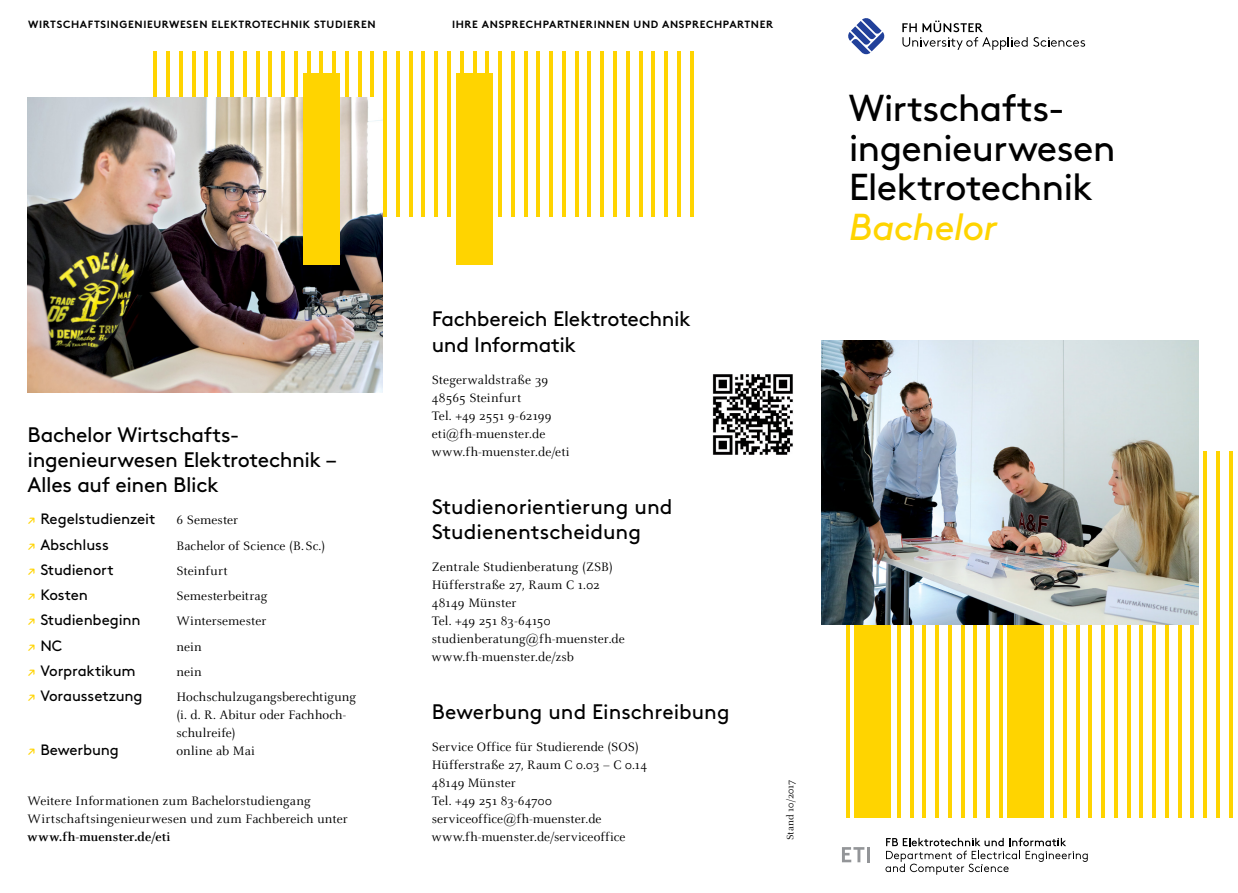
<style>
.page{position:relative;width:1238px;height:893px;background:#fff}
.page>*{position:absolute;margin:0;border:0;box-sizing:border-box;transform-origin:0 0}
.t1{font:37.5px/39.6px "Brown Pro";letter-spacing:-.02em;color:#000}
.t2{font:italic 37.5px "Brown Pro";letter-spacing:-.02em;color:#ffd400}
.t3{font:21px/25.2px "Brown Pro";letter-spacing:-.015em;color:#000}
.t4{font:15px "Brown Pro";letter-spacing:-.01em;color:#000}
.t5{font:13.5px/18px "Celeste OT";letter-spacing:.005em;color:#000}
.t6{font:700 13.5px "Celeste OT";letter-spacing:.005em;color:#000}
.t7{font:700 10.5px "Brown Pro";letter-spacing:.06em;color:#000}
.t8{font:10.5px "Celeste OT";letter-spacing:.005em;color:#000}
.s1{font-size:13.5px;color:#ffd400}
</style>
<div class="page">
<hr style="left:846px;top:451px;width:3px;height:367px;background:#ffd400">
<hr style="left:897px;top:451px;width:3px;height:367px;background:#ffd400">
<hr style="left:910px;top:451px;width:3px;height:367px;background:#ffd400">
<hr style="left:922px;top:451px;width:3px;height:367px;background:#ffd400">
<hr style="left:935px;top:451px;width:3px;height:367px;background:#ffd400">
<hr style="left:948px;top:451px;width:3px;height:367px;background:#ffd400">
<hr style="left:961px;top:451px;width:3px;height:367px;background:#ffd400">
<hr style="left:973px;top:451px;width:3px;height:367px;background:#ffd400">
<hr style="left:986px;top:451px;width:3px;height:367px;background:#ffd400">
<hr style="left:999px;top:451px;width:3px;height:367px;background:#ffd400">
<hr style="left:1050px;top:451px;width:3px;height:367px;background:#ffd400">
<hr style="left:1063px;top:451px;width:3px;height:367px;background:#ffd400">
<hr style="left:1075px;top:451px;width:3px;height:367px;background:#ffd400">
<hr style="left:1088px;top:451px;width:3px;height:367px;background:#ffd400">
<hr style="left:1101px;top:451px;width:3px;height:367px;background:#ffd400">
<hr style="left:1114px;top:451px;width:3px;height:367px;background:#ffd400">
<hr style="left:1126px;top:451px;width:3px;height:367px;background:#ffd400">
<hr style="left:1139px;top:451px;width:3px;height:367px;background:#ffd400">
<hr style="left:1152px;top:451px;width:3px;height:367px;background:#ffd400">
<hr style="left:1165px;top:451px;width:3px;height:367px;background:#ffd400">
<hr style="left:1177px;top:451px;width:3px;height:367px;background:#ffd400">
<hr style="left:1190px;top:451px;width:3px;height:367px;background:#ffd400">
<hr style="left:1203px;top:451px;width:3px;height:367px;background:#ffd400">
<hr style="left:1216px;top:451px;width:3px;height:367px;background:#ffd400">
<hr style="left:1229px;top:451px;width:3px;height:367px;background:#ffd400">
<hr style="left:154px;top:51px;width:3px;height:166px;background:#ffd400">
<hr style="left:167px;top:51px;width:3px;height:166px;background:#ffd400">
<hr style="left:179px;top:51px;width:3px;height:166px;background:#ffd400">
<hr style="left:192px;top:51px;width:3px;height:166px;background:#ffd400">
<hr style="left:205px;top:51px;width:3px;height:166px;background:#ffd400">
<hr style="left:218px;top:51px;width:3px;height:166px;background:#ffd400">
<hr style="left:230px;top:51px;width:3px;height:166px;background:#ffd400">
<hr style="left:243px;top:51px;width:3px;height:166px;background:#ffd400">
<hr style="left:256px;top:51px;width:3px;height:166px;background:#ffd400">
<hr style="left:269px;top:51px;width:3px;height:166px;background:#ffd400">
<hr style="left:281px;top:51px;width:3px;height:166px;background:#ffd400">
<hr style="left:294px;top:51px;width:3px;height:166px;background:#ffd400">
<hr style="left:307px;top:51px;width:3px;height:166px;background:#ffd400">
<hr style="left:320px;top:51px;width:3px;height:166px;background:#ffd400">
<hr style="left:332px;top:51px;width:3px;height:166px;background:#ffd400">
<hr style="left:345px;top:51px;width:3px;height:166px;background:#ffd400">
<hr style="left:358px;top:51px;width:3px;height:166px;background:#ffd400">
<hr style="left:371px;top:51px;width:3px;height:166px;background:#ffd400">
<hr style="left:383px;top:51px;width:3px;height:166px;background:#ffd400">
<hr style="left:396px;top:51px;width:3px;height:166px;background:#ffd400">
<hr style="left:409px;top:51px;width:3px;height:166px;background:#ffd400">
<hr style="left:422px;top:51px;width:3px;height:166px;background:#ffd400">
<hr style="left:435px;top:51px;width:3px;height:166px;background:#ffd400">
<hr style="left:447px;top:51px;width:3px;height:166px;background:#ffd400">
<hr style="left:460px;top:51px;width:3px;height:166px;background:#ffd400">
<hr style="left:473px;top:51px;width:3px;height:166px;background:#ffd400">
<hr style="left:486px;top:51px;width:3px;height:166px;background:#ffd400">
<hr style="left:498px;top:51px;width:3px;height:166px;background:#ffd400">
<hr style="left:511px;top:51px;width:3px;height:166px;background:#ffd400">
<hr style="left:524px;top:51px;width:3px;height:166px;background:#ffd400">
<hr style="left:537px;top:51px;width:3px;height:166px;background:#ffd400">
<hr style="left:549px;top:51px;width:3px;height:166px;background:#ffd400">
<hr style="left:562px;top:51px;width:3px;height:166px;background:#ffd400">
<hr style="left:575px;top:51px;width:3px;height:166px;background:#ffd400">
<hr style="left:588px;top:51px;width:3px;height:166px;background:#ffd400">
<hr style="left:600px;top:51px;width:3px;height:166px;background:#ffd400">
<hr style="left:613px;top:51px;width:3px;height:166px;background:#ffd400">
<hr style="left:626px;top:51px;width:3px;height:166px;background:#ffd400">
<hr style="left:639px;top:51px;width:3px;height:166px;background:#ffd400">
<hr style="left:651px;top:51px;width:3px;height:166px;background:#ffd400">
<hr style="left:664px;top:51px;width:3px;height:166px;background:#ffd400">
<hr style="left:677px;top:51px;width:3px;height:166px;background:#ffd400">
<hr style="left:690px;top:51px;width:3px;height:166px;background:#ffd400">
<div style="left:854px;top:410px;width:36px;height:408px;background:#ffd400"></div>
<div style="left:1007px;top:410px;width:36px;height:408px;background:#ffd400"></div>
<img style="left:28px;top:98px;width:355px;height:295px">
<div style="left:303px;top:73px;width:36px;height:192px;background:#ffd400"></div>
<div style="left:456px;top:73px;width:36px;height:192px;background:#ffd400"></div>
<img style="left:713px;top:375px;width:80px;height:80px">
<img style="left:821px;top:340px;width:377px;height:285px">
<svg style="left:1033px;top:37px;width:52px;height:10px"></svg>
<svg style="left:902px;top:20px;width:125px;height:30px"></svg>
<svg style="left:848px;top:18px;width:36px;height:37px"></svg>
<svg style="left:842px;top:847px;width:22px;height:15px"></svg>
<hr style="left:867px;top:847px;width:3px;height:15px;background:#939598">
<svg style="left:885px;top:838px;width:202px;height:37px"></svg>
<p class="t7" style="left:28px;top:15px;width:349px">WIRTSCHAFTSINGENIEURWESEN ELEKTROTECHNIK STUDIEREN</p>
<p class="t7" style="left:452px;top:15px;width:323px">IHRE ANSPRECHPARTNERINNEN UND ANSPRECHPARTNER</p>
<h2 class="t3" style="left:28px;top:420px;width:310px">Bachelor Wirtschafts&shy;ingenieurwesen Elektrotechnik –<br>Alles auf einen Blick</h2>
<p class="t4" style="left:28px;top:508px;width:129px"><span class="s1">↗</span> Regelstudienzeit</p>
<p class="t5" style="left:176px;top:511px;width:63px">6 Semester</p>
<p class="t4" style="left:28px;top:533px;width:83px"><span class="s1">↗</span> Abschluss</p>
<p class="t5" style="left:176px;top:536px;width:150px">Bachelor of Science (B.Sc.)</p>
<p class="t4" style="left:28px;top:558px;width:87px"><span class="s1">↗</span> Studienort</p>
<p class="t5" style="left:176px;top:562px;width:53px">Steinfurt</p>
<p class="t4" style="left:28px;top:583px;width:62px"><span class="s1">↗</span> Kosten</p>
<p class="t5" style="left:176px;top:587px;width:92px">Semesterbeitrag</p>
<p class="t4" style="left:28px;top:609px;width:114px"><span class="s1">↗</span> Studienbeginn</p>
<p class="t5" style="left:176px;top:612px;width:91px">Wintersemester</p>
<p class="t4" style="left:28px;top:634px;width:36px"><span class="s1">↗</span> NC</p>
<p class="t5" style="left:176px;top:637px;width:27px">nein</p>
<p class="t4" style="left:28px;top:659px;width:110px"><span class="s1">↗</span> Vorpraktikum</p>
<p class="t5" style="left:176px;top:662px;width:27px">nein</p>
<p class="t4" style="left:28px;top:684px;width:116px"><span class="s1">↗</span> Voraussetzung</p>
<p class="t5" style="left:176px;top:688px;width:181px">Hochschulzugangsberechtigung (i. d. R. Abitur oder Fachhoch&shy;schulreife)</p>
<p class="t4" style="left:28px;top:738px;width:93px"><span class="s1">↗</span> Bewerbung</p>
<p class="t5" style="left:176px;top:742px;width:80px">online ab Mai</p>
<p class="t5" style="left:28px;top:792px;width:322px">Weitere Informationen zum Bachelorstudiengang<br>Wirtschaftsingenieurwesen und zum Fachbereich unter</p>
<p class="t6" style="left:28px;top:829px;width:144px">www.fh-muenster.de/eti</p>
<h2 class="t3" style="left:432px;top:305px;width:260px">Fachbereich Elektrotechnik und Informatik</h2>
<p class="t5" style="left:432px;top:371px;width:139px">Stegerwaldstraße 39<br>48565 Steinfurt<br>Tel. +49 2551 9-62199 eti@fh-muenster.de www.fh-muenster.de/eti</p>
<h2 class="t3" style="left:432px;top:492px;width:242px">Studienorientierung und<br>Studienentscheidung</h2>
<p class="t5" style="left:432px;top:558px;width:195px">Zentrale Studienberatung (ZSB)<br>Hüfferstraße 27, Raum C 1.02<br>48149 Münster<br>Tel. +49 251 83-64150 studienberatung@fh-muenster.de www.fh-muenster.de/zsb</p>
<h2 class="t3" style="left:432px;top:697px;width:299px">Bewerbung und Einschreibung</h2>
<p class="t5" style="left:432px;top:738px;width:217px">Service Office für Studierende (SOS)<br>Hüfferstraße 27, Raum C 0.03 – C 0.14<br>48149 Münster<br>Tel. +49 251 83-64700 serviceoffice@fh-muenster.de www.fh-muenster.de/serviceoffice</p>
<p class="t8" style="left:784px;top:840px;width:62px;rotate:-90deg">Stand 10/2017</p>
<h1 class="t1" style="left:848px;top:85px;width:268px">Wirtschafts&shy;ingenieurwesen<br>Elektrotechnik</h1>
<h1 class="t2" style="left:848px;top:198px;width:150px">Bachelor</h1>
</div>
